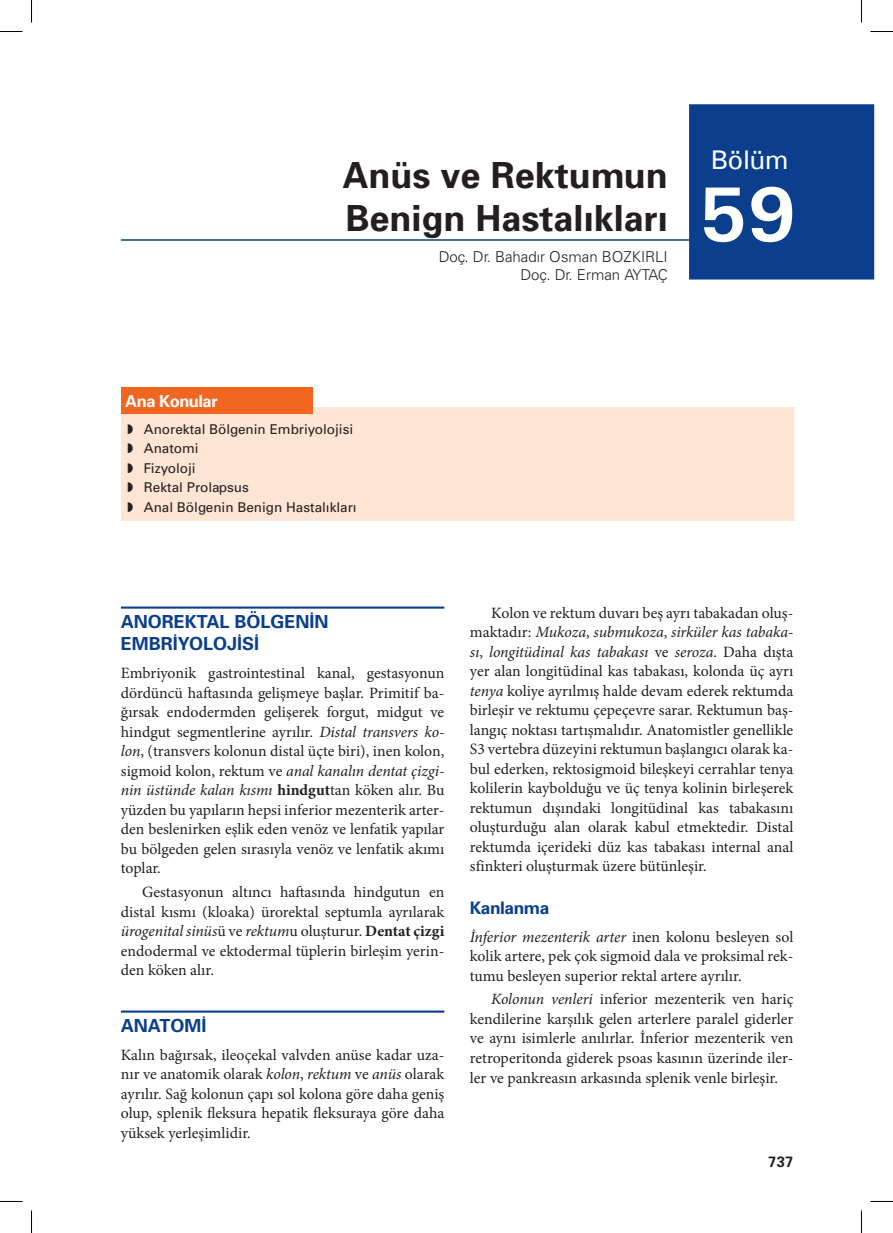
<style>
.page{position:relative;width:893px;height:1233px;background:#fff}
.page>*{position:absolute;margin:0;border:0;box-sizing:border-box;transform-origin:0 0}
.t1{font:700 78px "Univers";color:#fff}
.t2{font:36px/43.2px "Univers Bold Tr";color:#231f20}
.t3{font:500 27px "Univers";color:#fff}
.t4{font:18px/22.5px "Univers Bold Tr";color:#0b3f8d}
.t5{font:17.25px "Univers Bold Tr";letter-spacing:-.025em;color:#0b3f8d}
.t6{font:16.5px "Univers Bold Tr";letter-spacing:-.025em;color:#fff}
.t7{font:15.75px/19.5px "Minion Pro";color:#231f20;text-align:justify}
.t8{font:15px "Univers Light Tr";color:#231f20}
.t9{font:15px "Univers Bold Tr";color:#231f20}
.t10{font:13.5px/19.5px "Univers Tr";color:#231f20}
.s1{font-style:italic}
.s2{font-weight:700}
</style>
<div class="page">
<div style="left:121px;top:407px;width:672px;height:113px;background:#fee5d4"></div>
<div style="left:688px;top:104px;width:185px;height:175px;background:#0b3f8d"></div>
<hr style="left:121px;top:239px;width:567px;height:2px;background:#0b3f8d">
<div style="left:121px;top:387px;width:192px;height:27px;background:#f36621"></div>
<hr style="left:121px;top:606px;width:323px;height:2px;background:#0b3f8d">
<hr style="left:121px;top:1010px;width:323px;height:2px;background:#0b3f8d">
<svg style="left:0;top:31px;width:22px;height:1px"></svg>
<svg style="left:870px;top:31px;width:22px;height:1px"></svg>
<svg style="left:0;top:1201px;width:22px;height:1px"></svg>
<svg style="left:870px;top:1201px;width:22px;height:1px"></svg>
<svg style="left:31px;top:0;width:1px;height:23px"></svg>
<svg style="left:31px;top:1210px;width:1px;height:22px"></svg>
<h2 class="t2" style="left:342px;top:153px;width:326px">Anüs ve Rektumun<br>Benign Hastalıkları</h2>
<p class="t8" style="left:438px;top:247px;width:230px">Doç. Dr. Bahadır Osman BOZKIRLI</p>
<p class="t8" style="left:520px;top:265px;width:149px">Doç. Dr. Erman AYTAÇ</p>
<h3 class="t3" style="left:710px;top:143px;width:79px">Bölüm</h3>
<h1 class="t1" style="left:697px;top:165px;width:99px">59</h1>
<p class="t6" style="left:125px;top:390px;width:94px">Ana Konular</p>
<p class="t10" style="left:144px;top:419px;width:214px">Anorektal Bölgenin Embriyolojisi<br>Anatomi<br>Fizyoloji<br>Rektal Prolapsus<br>Anal Bölgenin Benign Hastalıkları</p>
<p class="t4" style="left:121px;top:609px;width:209px">ANOREKTAL BÖLGENİN<br>EMBRİYOLOJİSİ</p>
<p class="t7" style="left:121px;top:663px;width:325px">Embriyonik gastrointestinal kanal, gestasyonun dördüncü haftasında gelişmeye başlar. Primitif ba&shy;ğırsak endodermden gelişerek forgut, midgut ve hindgut segmentlerine ayrılır. <span class="s1">Distal transvers ko&shy;lon</span>, (transvers kolonun distal üçte biri), inen kolon, sigmoid kolon, rektum ve <span class="s1">anal kanalın dentat çizgi&shy;nin üstünde kalan kısmı</span> <span class="s2">hindgut</span>tan köken alır. Bu yüzden bu yapıların hepsi inferior mezenterik arter&shy;den beslenirken eşlik eden venöz ve lenfatik yapılar bu bölgeden gelen sırasıyla venöz ve lenfatik akımı toplar.</p>
<p class="t7" style="left:121px;top:882px;width:325px;text-indent:21px">Gestasyonun altıncı haftasında hindgutun en distal kısmı (kloaka) ürorektal septumla ayrılarak <span class="s1">ürogenital sinüs</span>ü ve <span class="s1">rektum</span>u oluşturur. <span class="s2">Dentat çizgi </span>endodermal ve ektodermal tüplerin birleşim yerin&shy;den köken alır.</p>
<p class="t4" style="left:121px;top:1013px;width:87px">ANATOMİ</p>
<p class="t7" style="left:121px;top:1045px;width:325px">Kalın bağırsak, ileoçekal valvden anüse kadar uza&shy;nır ve anatomik olarak <span class="s1">kolon</span>, <span class="s1">rektum</span> ve <span class="s1">anüs</span> olarak ayrılır. Sağ kolonun çapı sol kolona göre daha geniş olup, splenik fleksura hepatik fleksuraya göre daha yüksek yerleşimlidir.</p>
<p class="t7" style="left:469px;top:603px;width:325px;text-indent:21px">Kolon ve rektum duvarı beş ayrı tabakadan oluş&shy;maktadır: <span class="s1">Mukoza</span>, <span class="s1">submukoza</span>, <span class="s1">sirküler kas tabaka&shy;sı</span>, <span class="s1">longitüdinal kas tabakası</span> ve <span class="s1">seroza</span>. Daha dışta yer alan longitüdinal kas tabakası, kolonda üç ayrı <span class="s1">tenya</span> koliye ayrılmış halde devam ederek rektumda birleşir ve rektumu çepeçevre sarar. Rektumun baş&shy;langıç noktası tartışmalıdır. Anatomistler genellikle S3 vertebra düzeyini rektumun başlangıcı olarak ka&shy;bul ederken, rektosigmoid bileşkeyi cerrahlar tenya kolilerin kaybolduğu ve üç tenya kolinin birleşerek rektumun dışındaki longitüdinal kas tabakasını oluşturduğu alan olarak kabul etmektedir. Distal rektumda içerideki düz kas tabakası internal anal sfinkteri oluşturmak üzere bütünleşir.</p>
<p class="t5" style="left:469px;top:896px;width:81px">Kanlanma</p>
<p class="t7" style="left:469px;top:926px;width:325px"><span class="s1">İnferior mezenterik arter</span> inen kolonu besleyen sol kolik artere, pek çok sigmoid dala ve proksimal rek&shy;tumu besleyen superior rektal artere ayrılır.</p>
<p class="t7" style="left:469px;top:989px;width:325px;text-indent:21px"><span class="s1">Kolonun venleri</span> inferior mezenterik ven hariç kendilerine karşılık gelen arterlere paralel giderler ve aynı isimlerle anılırlar. İnferior mezenterik ven retroperitonda giderek psoas kasının üzerinde iler&shy;ler ve pankreasın arkasında splenik venle birleşir.</p>
<p class="t9" style="left:768px;top:1152px;width:27px">737</p>
</div>
